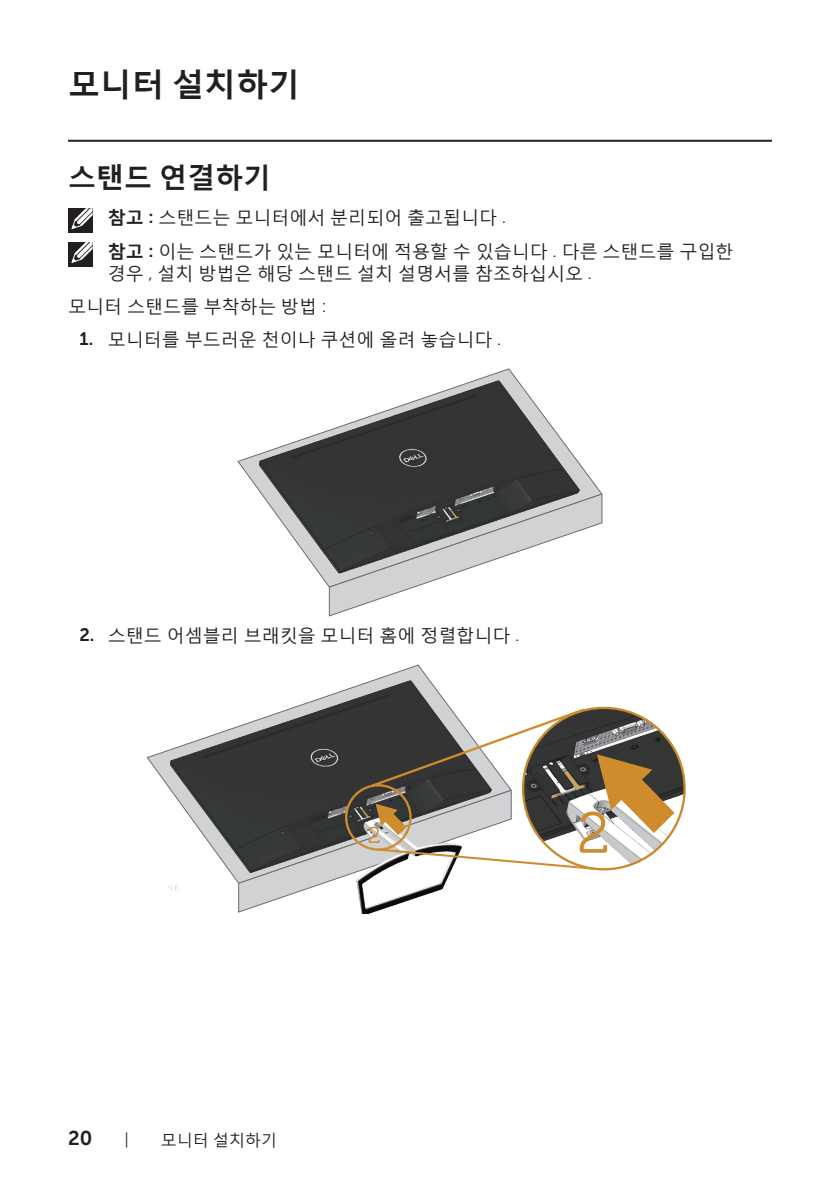
<style>
.page{position:relative;width:840px;height:1191px;background:#fff}
.page>*{position:absolute;margin:0;border:0;box-sizing:border-box;transform-origin:0 0}
.t1{font:57.6px "Museo For Dell 300";color:#cf8c2d}
.Head_1{font:700 32px "Malgun Gothic";color:#231f20}
.Head_2{font:700 28px "Malgun Gothic";color:#231f20}
.t2{font:23px "Museo For Dell 300";color:#cf8c2d}
.t3{font:20px "Museo Sans For Dell 700";color:#231f20}
.text{font:18px/21.6px "Malgun Gothic";color:#231f20}
.t4{font:16px "Malgun Gothic";color:#231f20}
.t5{font:16px "Museo Sans For Dell 300";color:#231f20}
.s1{font-weight:700}
.s2{font-family:"Museo Sans For Dell 700"}
.s3{font-family:"Museo Sans For Dell 300"}
</style>
<div class="page">
<hr style="left:68px;top:140px;width:703px;height:2px;background:#231f20">
<div style="left:68px;top:208px;width:24px;height:25px;background:#231f20"></div>
<svg style="left:71px;top:208px;width:22px;height:22px"></svg>
<div style="left:68px;top:242px;width:24px;height:24px;background:#231f20"></div>
<svg style="left:71px;top:242px;width:22px;height:22px"></svg>
<svg style="left:237px;top:368px;width:365px;height:218px"></svg>
<svg style="left:328px;top:493px;width:274px;height:124px"></svg>
<img style="left:257px;top:376px;width:325px;height:200px">
<svg style="left:146px;top:664px;width:280px;height:124px"></svg>
<img style="left:169px;top:675px;width:280px;height:216px">
<svg style="left:238px;top:706px;width:446px;height:207px"></svg>
<p class="Head_1" style="left:68px;top:63px;width:233px">모니터 설치하기</p>
<p class="Head_2" style="left:68px;top:159px;width:204px">스탠드 연결하기</p>
<p class="text" style="left:108px;top:206px;width:399px"><span class="s1">참고</span> <span class="s2">:</span> 스탠드는 모니터에서 분리되어 출고됩니다 <span class="s3">.</span></p>
<p class="text" style="left:108px;top:240px;width:627px"><span class="s1">참고</span> <span class="s2">:</span> 이는 스탠드가 있는 모니터에 적용할 수 있습니다 <span class="s3">.</span> 다른 스탠드를 구입한 경우 <span class="s3">,</span> 설치 방법은 해당 스탠드 설치 설명서를 참조하십시오 <span class="s3">.</span></p>
<p class="text" style="left:68px;top:295px;width:260px">모니터 스탠드를 부착하는 방법 <span class="s3">:</span></p>
<p class="text" style="left:79px;top:328px;width:423px"><span class="s2">1.</span> 모니터를 부드러운 천이나 쿠션에 올려 놓습니다 <span class="s3">.</span></p>
<p class="text" style="left:79px;top:624px;width:441px"><span class="s2">2.</span> 스탠드 어셈블리 브래킷을 모니터 홈에 정렬합니다 <span class="s3">.</span></p>
<p class="t2" style="left:367px;top:822px;width:14px">2</p>
<p class="t1" style="left:577px;top:802px;width:34px">2</p>
<p class="t3" style="left:68px;top:1126px;width:26px">20</p>
<p class="t5" style="left:124px;top:1130px;width:6px">|</p>
<p class="t4" style="left:161px;top:1129px;width:118px">모니터 설치하기</p>
</div>
